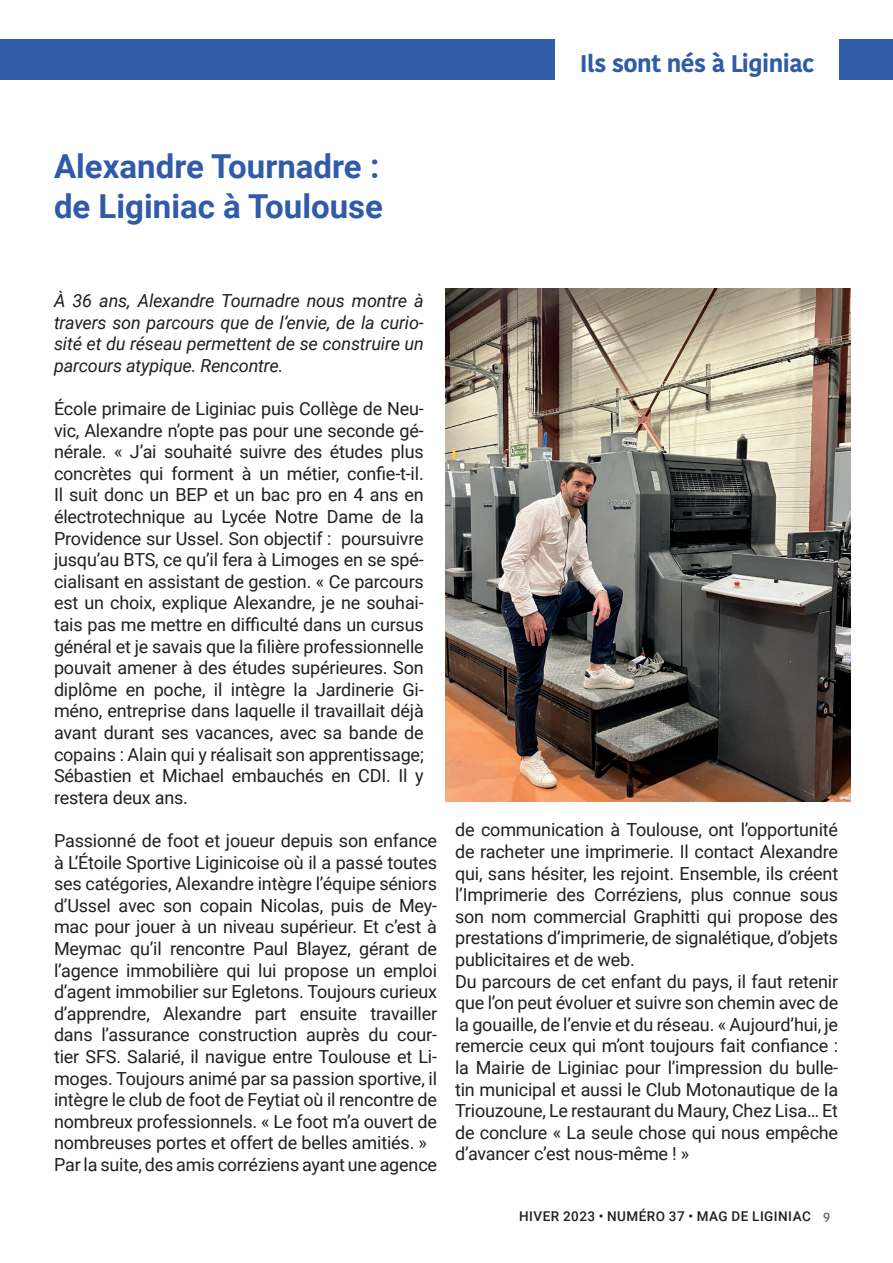
<style>
.page{position:relative;width:893px;height:1263px;background:#fff}
.page>*{position:absolute;margin:0;border:0;box-sizing:border-box;transform-origin:0 0}
.t1{font:700 33px/39.6px "Roboto";color:#2f5ba9}
.t2{font:700 24px "Kohinoor Bangla";letter-spacing:-.02em;color:#2f5ba9}
.t3{font:18px/21.6px "Roboto";letter-spacing:-.01em;color:#231f20}
.t4{font:italic 18px/21.6px "Roboto";letter-spacing:-.01em;color:#231f20;text-align:justify}
.t5{font:500 13.5px "Roboto";letter-spacing:.035em;color:#231f20}
.s1{font-family:"Kohinoor Bangla";color:#636366}
</style>
<div class="page">
<div style="left:0;top:39px;width:893px;height:41px;background:#2f5ba9"></div>
<div style="left:555px;top:27px;width:284px;height:65px;background:#fff"></div>
<img style="left:445px;top:289px;width:405px;height:512px">
<h1 class="t1" style="left:54px;top:145px;width:331px">Alexandre Tournadre : de Liginiac à Toulouse</h1>
<h2 class="t2" style="left:580px;top:42px;width:236px">Ils sont nés à Liginiac</h2>
<p class="t4" style="left:54px;top:289px;width:371px">À 36 ans, Alexandre Tournadre nous montre à travers son parcours que de l’envie, de la curio&shy;sité et du réseau permettent de se construire un parcours atypique. Rencontre.</p>
<p class="t3" style="left:54px;top:397px;width:371px;text-align:justify">École primaire de Liginiac puis Collège de Neu&shy;vic, Alexandre n’opte pas pour une seconde gé&shy;nérale. « J’ai souhaité suivre des études plus concrètes qui forment à un métier, confie-t-il.<br>Il suit donc un BEP et un bac pro en 4 ans en électrotechnique au Lycée Notre Dame de la Providence sur Ussel. Son objectif : poursuivre jusqu’au BTS, ce qu’il fera à Limoges en se spé&shy;cialisant en assistant de gestion. « Ce parcours est un choix, explique Alexandre, je ne souhai&shy;tais pas me mettre en difficulté dans un cursus général et je savais que la filière professionnelle pouvait amener à des études supérieures. Son diplôme en poche, il intègre la Jardinerie Gi&shy;méno, entreprise dans laquelle il travaillait déjà avant durant ses vacances, avec sa bande de copains : Alain qui y réalisait son apprentissage; Sébastien et Michael embauchés en CDI. Il y restera deux ans.</p>
<p class="t3" style="left:54px;top:829px;width:385px">Passionné de foot et joueur depuis son enfance à L’Étoile Sportive Liginicoise où il a passé toutes ses catégories, Alexandre intègre l’équipe séniors d’Ussel avec son copain Nicolas, puis de Mey&shy;mac pour jouer à un niveau supérieur. Et c’est à Meymac qu’il rencontre Paul Blayez, gérant de l’agence immobilière qui lui propose un emploi d’agent immobilier sur Egletons. Toujours curieux d’apprendre, Alexandre part ensuite travailler dans l’assurance construction auprès du cour&shy;tier SFS. Salarié, il navigue entre Toulouse et Li&shy;moges. Toujours animé par sa passion sportive, il intègre le club de foot de Feytiat où il rencontre de nombreux professionnels. « Le foot m’a ouvert de nombreuses portes et offert de belles amitiés. » Par la suite, des amis corréziens ayant une agence</p>
<p class="t3" style="left:455px;top:818px;width:385px">de communication à Toulouse, ont l’opportunité de racheter une imprimerie. Il contact Alexandre qui, sans hésiter, les rejoint. Ensemble, ils créent l’Imprimerie des Corréziens, plus connue sous son nom commercial Graphitti qui propose des prestations d’imprimerie, de signalétique, d’objets publicitaires et de web.<br>Du parcours de cet enfant du pays, il faut retenir que l’on peut évoluer et suivre son chemin avec de la gouaille, de l’envie et du réseau. « Aujourd’hui, je remercie ceux qui m’ont toujours fait confiance : la Mairie de Liginiac pour l’impression du bulle&shy;tin municipal et aussi le Club Motonautique de la Triouzoune, Le restaurant du Maury, Chez Lisa… Et de conclure « La seule chose qui nous empêche d’avancer c’est nous-même ! »</p>
<p class="t5" style="left:519px;top:1207px;width:312px">HIVER 2023 • NUMÉRO 37 • MAG DE LIGINIAC <span class="s1">9</span></p>
</div>
